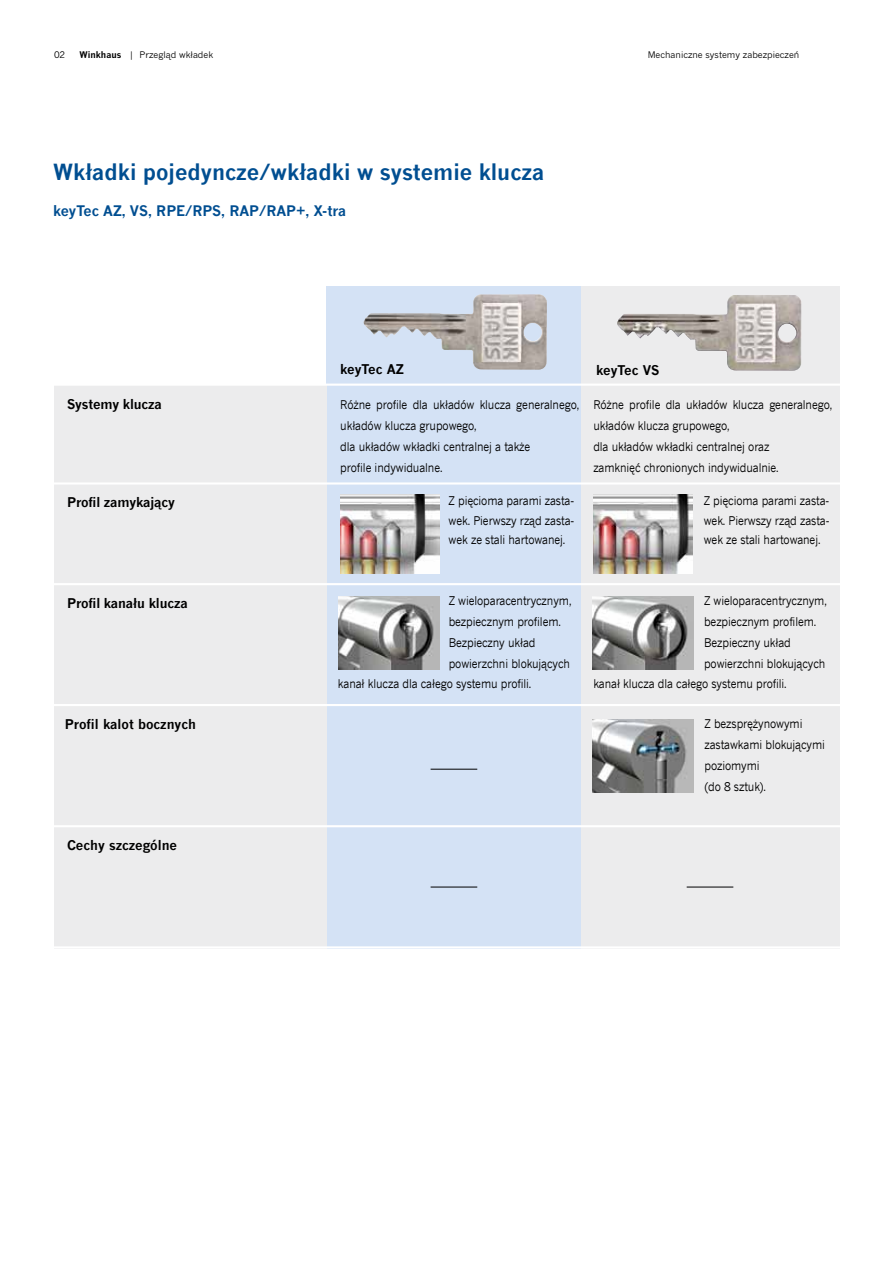
<style>
.page{position:relative;width:893px;height:1263px;background:#fff}
.page>*{position:absolute;margin:0;border:0;box-sizing:border-box;transform-origin:0 0}
.t1{font:700 21.75px "News Gothic CE";color:#004e91}
.t2{font:700 14.25px "News Gothic CE";color:#004e91}
.t3{font:700 13.2px "News Gothic CE";letter-spacing:-.01em;color:#000}
.t4{font:12px/21px "News Gothic CE";letter-spacing:-.01em;color:#000;scale:.9 1}
.t5{font:9px "News Gothic MT Pro";color:#000}
.s1{font-weight:700}
</style>
<div class="page">
<div style="left:326px;top:286px;width:256px;height:662px;background:#d4e2f5"></div>
<div style="left:581px;top:286px;width:258px;height:663px;background:#ececed"></div>
<div style="left:54px;top:385px;width:272px;height:563px;background:#ececed"></div>
<hr style="left:34px;top:482px;width:859px;height:3px;background:#fff">
<hr style="left:34px;top:384px;width:859px;height:2px;background:#fff">
<hr style="left:34px;top:583px;width:859px;height:2px;background:#fff">
<hr style="left:34px;top:704px;width:859px;height:2px;background:#fff">
<hr style="left:34px;top:825px;width:859px;height:2px;background:#fff">
<hr style="left:431px;top:769px;width:46px;height:1px;background:#000">
<hr style="left:431px;top:887px;width:46px;height:1px;background:#000">
<hr style="left:687px;top:887px;width:46px;height:1px;background:#000">
<img style="left:617px;top:295px;width:184px;height:76px">
<img style="left:363px;top:294px;width:184px;height:76px">
<hr style="left:34px;top:946px;width:859px;height:2px;background:#fff">
<img style="left:593px;top:494px;width:100px;height:79px">
<img style="left:340px;top:494px;width:100px;height:79px">
<img style="left:592px;top:719px;width:102px;height:74px">
<img style="left:592px;top:596px;width:102px;height:74px">
<img style="left:338px;top:596px;width:102px;height:74px">
<p class="t5" style="left:54px;top:49px;width:13px">02</p>
<p class="t5" style="left:80px;top:49px;width:135px"><span class="s1">Winkhaus</span> | Przegląd wkładek</p>
<p class="t5" style="left:648px;top:49px;width:153px">Mechaniczne systemy zabezpieczeń</p>
<h1 class="t1" style="left:53px;top:158px;width:493px">Wkładki pojedyncze/wkładki w systemie klucza</h1>
<p class="t2" style="left:53px;top:202px;width:294px">keyTec AZ, VS, RPE/RPS, RAP/RAP+, X-tra</p>
<p class="t3" style="left:67px;top:396px;width:96px">Systemy klucza</p>
<p class="t3" style="left:67px;top:494px;width:109px">Profil zamykający</p>
<p class="t3" style="left:67px;top:595px;width:122px">Profil kanału klucza</p>
<p class="t3" style="left:65px;top:715px;width:133px">Profil kalot bocznych</p>
<p class="t3" style="left:67px;top:836px;width:112px">Cechy szczególne</p>
<p class="t3" style="left:340px;top:361px;width:65px">keyTec AZ</p>
<p class="t4" style="left:340px;top:394px;width:267px">Różne profile dla układów klucza generalnego, układów klucza grupowego,<br>dla układów wkładki centralnej a także<br>profile indywidualne.</p>
<p class="t4" style="left:449px;top:491px;width:141px;line-height:19.5px;text-align:justify">Z pięcioma parami zasta&shy;wek. Pierwszy rząd zasta&shy;wek ze stali hartowanej.</p>
<p class="t3" style="left:596px;top:362px;width:65px">keyTec VS</p>
<p class="t4" style="left:593px;top:394px;width:267px">Różne profile dla układów klucza generalnego, układów klucza grupowego,<br>dla układów wkładki centralnej oraz<br>zamknięć chronionych indywidualnie.</p>
<p class="t4" style="left:704px;top:491px;width:141px;line-height:19.5px;text-align:justify">Z pięcioma parami zasta&shy;wek. Pierwszy rząd zasta&shy;wek ze stali hartowanej.</p>
<p class="t4" style="left:449px;top:590px;width:138px">Z wieloparacentrycznym, bezpiecznym profilem.<br>Bezpieczny układ powierzchni blokujących</p>
<p class="t4" style="left:338px;top:673px;width:216px">kanał klucza dla całego systemu profili.</p>
<p class="t4" style="left:704px;top:590px;width:138px">Z wieloparacentrycznym, bezpiecznym profilem.<br>Bezpieczny układ powierzchni blokujących</p>
<p class="t4" style="left:593px;top:673px;width:216px">kanał klucza dla całego systemu profili.</p>
<p class="t4" style="left:704px;top:713px;width:135px">Z bezsprężynowymi zastawkami blokującymi poziomymi<br>(do 8 sztuk).</p>
</div>
